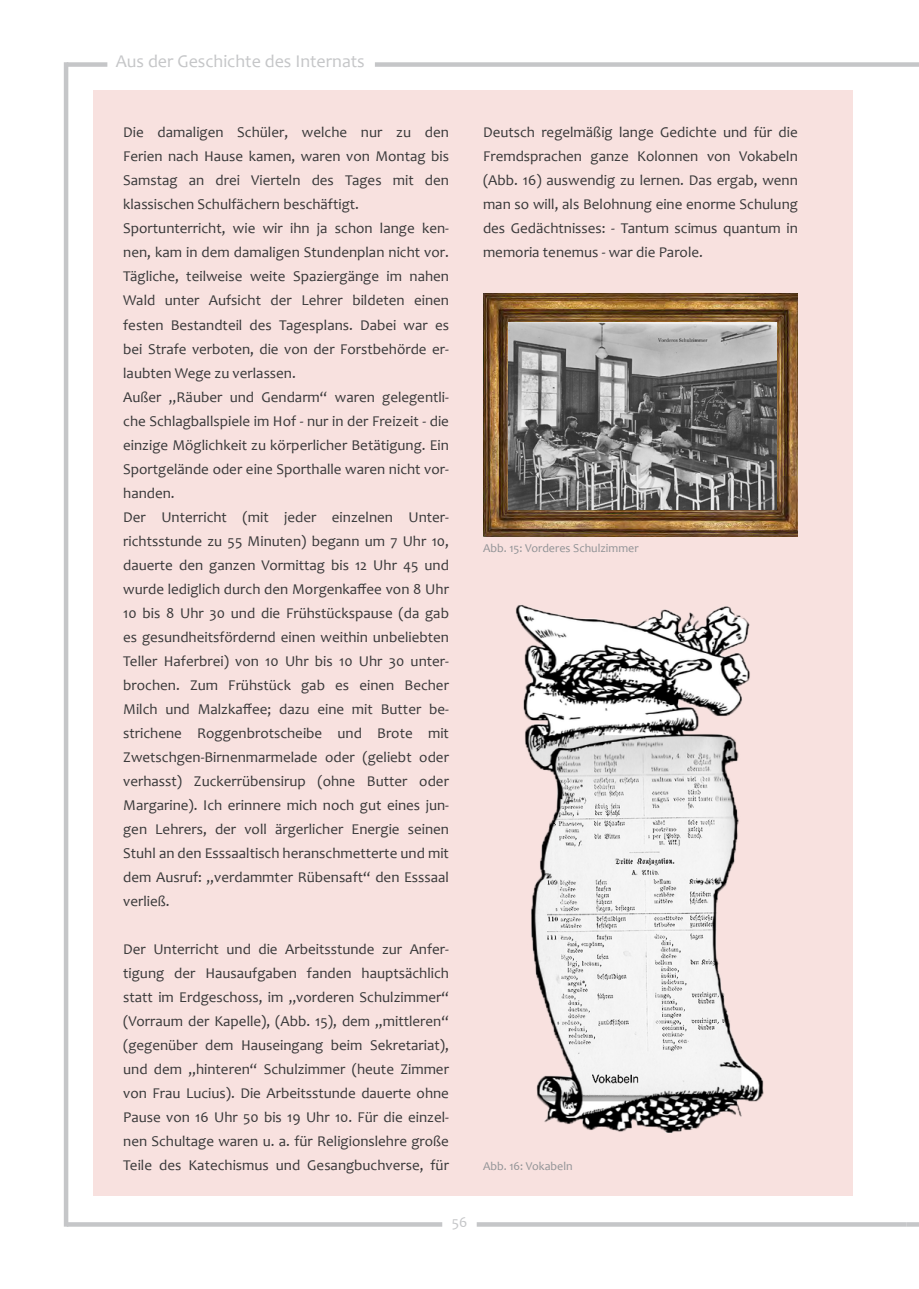
<style>
.page{position:relative;width:919px;height:1289px;background:#fff}
.page>*{position:absolute;margin:0;border:0;box-sizing:border-box;transform-origin:0 0}
.t1{font:18px "Candara";color:#c5c6c8}
.t2{font:15px/24px "Candara";color:#383839;text-align:justify}
.t3{font:15px "Candara";color:#c5c6c8}
.t4{font:12px "Candara";color:#919396}
</style>
<div class="page">
<hr style="left:67px;top:1222px;width:375px;height:4px;background:#c5c6c8">
<hr style="left:476px;top:1222px;width:430px;height:4px;background:#c5c6c8">
<hr style="left:906px;top:1222px;width:12px;height:4px;background:#c5c6c8">
<div style="left:375px;top:62px;width:543px;height:5px;background:#c5c6c8"></div>
<div style="left:93px;top:91px;width:759px;height:1104px;background:#f8e1df"></div>
<hr style="left:64px;top:62px;width:4px;height:1164px;background:#c5c6c8">
<div style="left:67px;top:62px;width:40px;height:5px;background:#c5c6c8"></div>
<img style="left:483px;top:293px;width:314px;height:243px">
<img style="left:508px;top:322px;width:268px;height:187px">
<img style="left:515px;top:605px;width:249px;height:527px">
<p class="t1" style="left:116px;top:50px;width:250px">Aus der Geschichte des Internats</p>
<p class="t2" style="left:123px;top:120px;width:327px">Die damaligen Schüler, welche nur zu den Ferien nach Hause kamen, waren von Montag bis Samstag an drei Vierteln des Tages mit den klassischen Schulfächern beschäftigt.</p>
<p class="t2" style="left:123px;top:216px;width:327px">Sportunterricht, wie wir ihn ja schon lange ken&shy;nen, kam in dem damaligen Stundenplan nicht vor.<br>Tägliche, teilweise weite Spaziergänge im nahen Wald unter Aufsicht der Lehrer bildeten einen festen Bestandteil des Tagesplans. Dabei war es bei Strafe verboten, die von der Forstbehörde er&shy;laubten Wege zu verlassen.</p>
<p class="t2" style="left:123px;top:384px;width:327px">Außer „Räuber und Gendarm“ waren gelegentli&shy;che Schlagballspiele im Hof - nur in der Freizeit - die einzige Möglichkeit zu körperlicher Betätigung. Ein Sportgelände oder eine Sporthalle waren nicht vor&shy;handen.</p>
<p class="t2" style="left:123px;top:504px;width:327px">Der Unterricht (mit jeder einzelnen Unter&shy;richtsstunde zu 55 Minuten) begann um 7 Uhr 10, dauerte den ganzen Vormittag bis 12 Uhr 45 und wurde lediglich durch den Morgenkaffee von 8 Uhr 10 bis 8 Uhr 30 und die Frühstückspause (da gab es gesundheitsfördernd einen weithin unbeliebten Teller Haferbrei) von 10 Uhr bis 10 Uhr 30 unter&shy;brochen. Zum Frühstück gab es einen Becher Milch und Malzkaffee; dazu eine mit Butter be&shy;strichene Roggenbrotscheibe und Brote mit Zwetschgen-Birnenmarmelade oder (geliebt oder verhasst) Zuckerrübensirup (ohne Butter oder Margarine). Ich erinnere mich noch gut eines jun&shy;gen Lehrers, der voll ärgerlicher Energie seinen Stuhl an den Esssaaltisch heranschmetterte und mit dem Ausruf: „verdammter Rübensaft“ den Esssaal verließ.</p>
<p class="t2" style="left:123px;top:936px;width:327px">Der Unterricht und die Arbeitsstunde zur Anfer&shy;tigung der Hausaufgaben fanden hauptsächlich statt im Erdgeschoss, im „vorderen Schulzimmer“ (Vorraum der Kapelle), (Abb. 15), dem „mittleren“ (gegenüber dem Hauseingang beim Sekretariat), und dem „hinteren“ Schulzimmer (heute Zimmer von Frau Lucius). Die Arbeitsstunde dauerte ohne Pause von 16 Uhr 50 bis 19 Uhr 10. Für die einzel&shy;nen Schultage waren u. a. für Religionslehre große Teile des Katechismus und Gesangbuchverse, für</p>
<p class="t2" style="left:483px;top:120px;width:316px">Deutsch regelmäßig lange Gedichte und für die Fremdsprachen ganze Kolonnen von Vokabeln (Abb. 16) auswendig zu lernen. Das ergab, wenn man so will, als Belohnung eine enorme Schulung des Gedächtnisses: - Tantum scimus quantum in memoria tenemus - war die Parole.</p>
<p class="t4" style="left:483px;top:540px;width:157px">Abb. 15: Vorderes Schulzimmer</p>
<p class="t4" style="left:483px;top:1158px;width:91px">Abb. 16: Vokabeln</p>
<p class="t3" style="left:451px;top:1212px;width:17px">56</p>
</div>
